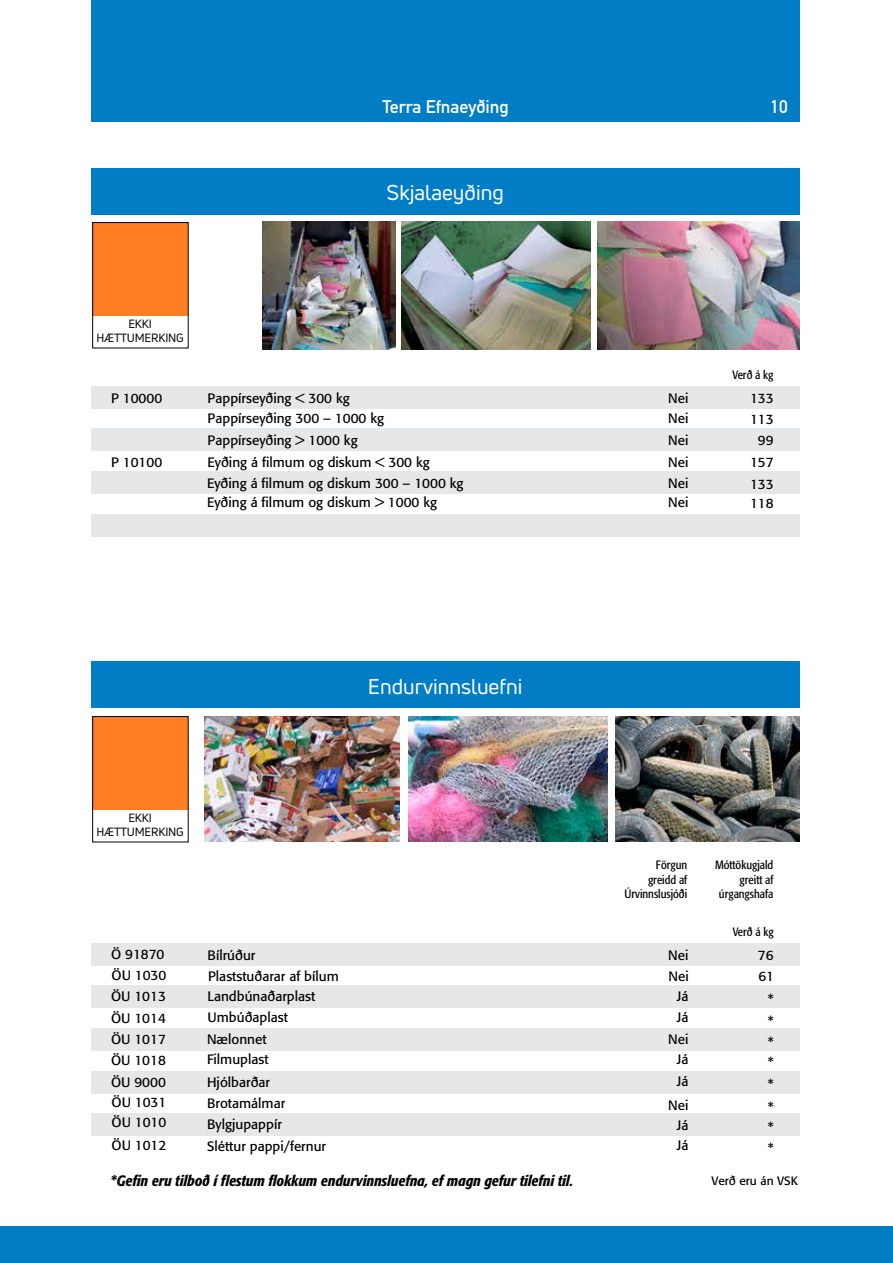
<style>
.page{position:relative;width:893px;height:1263px;background:#fff}
.page>*{position:absolute;margin:0;border:0;box-sizing:border-box;transform-origin:0 0}
.t1{font:21px "Uni Neue";color:#fff}
.t2{font:18px "DIN Mittelschrift";color:#fff}
.t3{font:italic 500 condensed 15px "Formata";color:#000}
.t4{font:13.5px/21.3px "Formata";color:#000}
.t5{font:condensed 12px/14.4px "Formata";color:#000;text-align:right}
.t6{font:12px "Formata";color:#000}
.t7{font:11.7px/14.1px "Uni Neue";letter-spacing:-.015em;color:#000;text-align:center}
</style>
<div class="page">
<div style="left:0;top:1226px;width:893px;height:37px;background:#007dc5"></div>
<div style="left:92px;top:0;width:708px;height:121px;background:#007dc5"></div>
<div style="left:91px;top:168px;width:709px;height:47px;background:#007dc5"></div>
<div style="left:91px;top:661px;width:708px;height:47px;background:#007dc5"></div>
<div style="left:91px;top:386px;width:708px;height:23px;background:#e6e7e8"></div>
<div style="left:91px;top:429px;width:708px;height:22px;background:#e6e7e8"></div>
<div style="left:91px;top:1113px;width:708px;height:22px;background:#e6e7e8"></div>
<div style="left:91px;top:943px;width:708px;height:22px;background:#e6e7e8"></div>
<div style="left:91px;top:985px;width:708px;height:23px;background:#e6e7e8"></div>
<div style="left:91px;top:1028px;width:708px;height:22px;background:#e6e7e8"></div>
<div style="left:91px;top:1071px;width:708px;height:23px;background:#e6e7e8"></div>
<div style="left:93px;top:223px;width:95px;height:93px;background:#ff7e22"></div>
<div style="left:92px;top:222px;width:97px;height:126px;border:1px solid #000"></div>
<div style="left:93px;top:716px;width:95px;height:94px;background:#ff7e22"></div>
<div style="left:92px;top:716px;width:97px;height:126px;border:1px solid #000"></div>
<img style="left:263px;top:222px;width:132px;height:128px">
<img style="left:402px;top:222px;width:188px;height:128px">
<img style="left:597px;top:222px;width:203px;height:128px">
<img style="left:204px;top:716px;width:196px;height:125px">
<img style="left:408px;top:716px;width:199px;height:125px">
<img style="left:616px;top:716px;width:183px;height:125px">
<div style="left:91px;top:471px;width:708px;height:23px;background:#e6e7e8"></div>
<div style="left:91px;top:514px;width:708px;height:22px;background:#e6e7e8"></div>
<h2 class="t2" style="left:383px;top:96px;width:128px">Terra Efnaeyðing</h2>
<h2 class="t2" style="left:771px;top:96px;width:19px">10</h2>
<p class="t7" style="left:96px;top:316px;width:89px">EKKI<br>HÆTTUMERKING</p>
<h1 class="t1" style="left:387px;top:180px;width:119px">Skjalaeyðing</h1>
<p class="t5" style="left:732px;top:367px;width:42px">Verð á kg</p>
<p class="t4" style="left:111px;top:387px;width:53px">P 10000</p>
<p class="t4" style="left:208px;top:388px;width:144px">Pappírseyðing &lt; 300 kg</p>
<p class="t4" style="left:668px;top:388px;width:22px;line-height:19.8px">Nei<br>Nei</p>
<p class="t4" style="left:750px;top:388px;width:25px">133</p>
<p class="t4" style="left:208px;top:408px;width:178px">Pappírseyðing 300 – 1000 kg</p>
<p class="t4" style="left:750px;top:409px;width:25px">113</p>
<p class="t4" style="left:208px;top:430px;width:152px">Pappírseyðing &gt; 1000 kg</p>
<p class="t4" style="left:207px;top:474px;width:258px;line-height:19.2px">Eyðing á filmum og diskum 300 – 1000 kg<br>Eyðing á filmum og diskum &gt; 1000 kg</p>
<p class="t4" style="left:668px;top:430px;width:22px">Nei</p>
<p class="t4" style="left:668px;top:474px;width:22px;line-height:19.2px">Nei<br>Nei</p>
<p class="t4" style="left:208px;top:451px;width:224px">Eyðing á filmum og diskum &lt; 300 kg</p>
<p class="t4" style="left:111px;top:452px;width:53px">P 10100</p>
<p class="t4" style="left:668px;top:451px;width:22px">Nei</p>
<p class="t4" style="left:758px;top:430px;width:17px">99</p>
<p class="t4" style="left:750px;top:475px;width:25px;line-height:19.2px">133<br>118</p>
<p class="t4" style="left:750px;top:451px;width:25px">157</p>
<p class="t7" style="left:96px;top:810px;width:89px">EKKI<br>HÆTTUMERKING</p>
<h1 class="t1" style="left:368px;top:673px;width:156px">Endurvinnsluefni</h1>
<p class="t5" style="left:624px;top:858px;width:64px">Förgun<br>greidd af<br>Úrvinnslusjóði</p>
<p class="t5" style="left:715px;top:858px;width:60px">Móttökugjald greitt af úrgangshafa</p>
<p class="t5" style="left:733px;top:925px;width:42px">Verð á kg</p>
<p class="t4" style="left:111px;top:944px;width:55px">Ö 91870</p>
<p class="t4" style="left:208px;top:944px;width:49px">Bílrúður</p>
<p class="t4" style="left:668px;top:944px;width:22px">Nei</p>
<p class="t4" style="left:758px;top:944px;width:17px">76</p>
<p class="t4" style="left:111px;top:985px;width:56px;line-height:21.8px">ÖU 1013<br>ÖU 1014</p>
<p class="t4" style="left:111px;top:1049px;width:56px">ÖU 1018</p>
<p class="t4" style="left:112px;top:965px;width:56px">ÖU 1030</p>
<p class="t4" style="left:208px;top:965px;width:132px">Plaststuðarar af bílum</p>
<p class="t4" style="left:669px;top:965px;width:22px">Nei</p>
<p class="t4" style="left:758px;top:965px;width:17px">61</p>
<p class="t4" style="left:207px;top:985px;width:110px">Landbúnaðarplast<br>Umbúðaplast<br>Nælonnet</p>
<p class="t4" style="left:677px;top:985px;width:13px">Já</p>
<p class="t4" style="left:768px;top:988px;width:7px;text-align:justify">* * * * *</p>
<p class="t4" style="left:768px;top:1097px;width:7px;line-height:20.2px;text-align:justify">* * *</p>
<p class="t4" style="left:668px;top:1007px;width:22px;text-align:right">Já<br>Nei</p>
<p class="t4" style="left:111px;top:1028px;width:56px">ÖU 1017</p>
<p class="t4" style="left:111px;top:1072px;width:57px;line-height:20.4px;text-align:justify">ÖU 9000<br>ÖU 1031<br>ÖU 1010</p>
<p class="t4" style="left:112px;top:1134px;width:56px">ÖU 1012</p>
<p class="t4" style="left:207px;top:1049px;width:63px">Filmuplast</p>
<p class="t4" style="left:677px;top:1048px;width:13px">Já</p>
<p class="t4" style="left:207px;top:1071px;width:64px">Hjólbarðar</p>
<p class="t4" style="left:677px;top:1071px;width:13px">Já</p>
<p class="t4" style="left:207px;top:1092px;width:80px">Brotamálmar</p>
<p class="t4" style="left:668px;top:1094px;width:22px">Nei</p>
<p class="t4" style="left:207px;top:1113px;width:76px">Bylgjupappír</p>
<p class="t4" style="left:677px;top:1115px;width:13px;line-height:19.8px">Já<br>Já</p>
<p class="t4" style="left:207px;top:1135px;width:120px">Sléttur pappi/fernur</p>
<p class="t3" style="left:110px;top:1171px;width:464px">*Gefin eru tilboð í flestum flokkum endurvinnsluefna, ef magn gefur tilefni til.</p>
<p class="t6" style="left:711px;top:1174px;width:88px">Verð eru án VSK</p>
</div>
